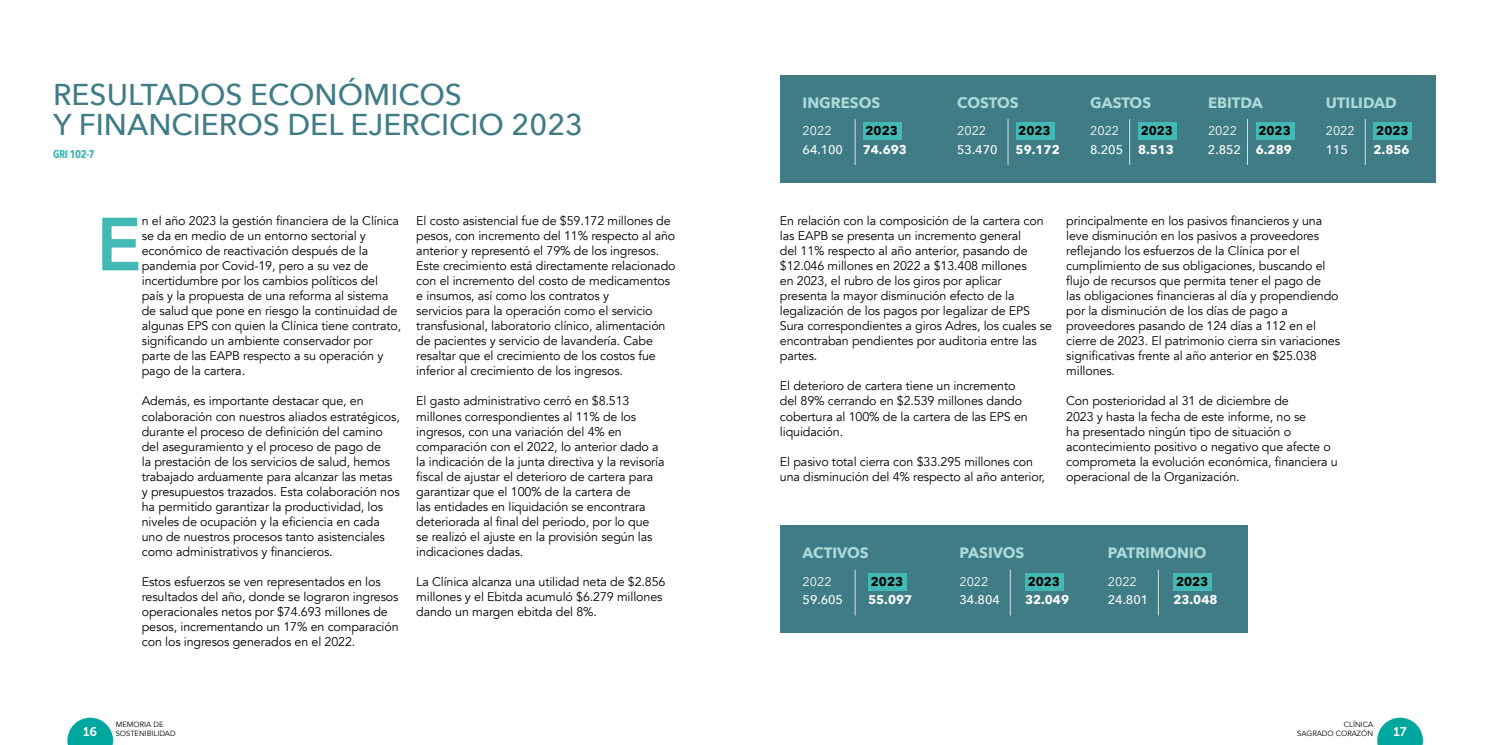
<style>
.page{position:relative;width:1489px;height:745px;background:#fff}
.page>*{position:absolute;margin:0;border:0;box-sizing:border-box;transform-origin:0 0}
.t1{font:800 74.25px "Avenir";color:#43b9b5}
.t2{font:500 30px/30px "Avenir Next";color:#407c86}
.t3{font:700 15px "Avenir Next";color:#acdad8}
.t4{font:12.5px/15px "Avenir";letter-spacing:-.01em;color:#000}
.t5{font:700 12.5px "Avenir Next";color:#fff}
.t6{font:500 12.5px "Avenir Next";color:#fff}
.t7{font:12.5px "Avenir Next";color:#fff}
.t8{font:700 12.5px "Avenir Next";color:#000}
.t9{font:12.5px "Museo Sans 700";color:#fff}
.t10{font:700 11.25px "Avenir Next Condensed";letter-spacing:-.03em;color:#43b9b5}
.t11{font:7.5px/8.8px "Avenir";color:#000}
</style>
<div class="page">
<svg style="left:67px;top:717px;width:46px;height:27px"></svg>
<svg style="left:1377px;top:717px;width:45px;height:27px"></svg>
<div style="left:780px;top:525px;width:467px;height:107px;background:#407c86"></div>
<div style="left:780px;top:75px;width:655px;height:107px;background:#407c86"></div>
<div style="left:868px;top:572px;width:38px;height:18px;background:#43b9b5"></div>
<div style="left:862px;top:122px;width:39px;height:18px;background:#43b9b5"></div>
<div style="left:1024px;top:572px;width:39px;height:18px;background:#43b9b5"></div>
<div style="left:1015px;top:122px;width:39px;height:18px;background:#43b9b5"></div>
<div style="left:1173px;top:572px;width:39px;height:18px;background:#43b9b5"></div>
<div style="left:1137px;top:122px;width:39px;height:18px;background:#43b9b5"></div>
<div style="left:1255px;top:122px;width:39px;height:18px;background:#43b9b5"></div>
<div style="left:1373px;top:122px;width:39px;height:18px;background:#43b9b5"></div>
<hr style="left:854px;top:569px;width:1px;height:46px;background:#fff">
<hr style="left:854px;top:119px;width:1px;height:46px;background:#fff">
<hr style="left:1009px;top:569px;width:1px;height:46px;background:#fff">
<hr style="left:1007px;top:119px;width:1px;height:46px;background:#fff">
<hr style="left:1157px;top:569px;width:1px;height:46px;background:#fff">
<hr style="left:1129px;top:119px;width:1px;height:46px;background:#fff">
<hr style="left:1246px;top:119px;width:1px;height:46px;background:#fff">
<hr style="left:1364px;top:119px;width:1px;height:46px;background:#fff">
<h2 class="t2" style="left:53px;top:79px;width:531px">RESULTADOS ECONÓMICOS<br>Y FINANCIEROS DEL EJERCICIO 2023</h2>
<p class="t10" style="left:53px;top:147px;width:43px">GRI 102-7</p>
<p class="t4" style="left:142px;top:213px;width:261px">n el año 2023 la gestión financiera de la Clínica se da en medio de un entorno sectorial y económico de reactivación después de la pandemia por Covid-19, pero a su vez de incertidumbre por los cambios políticos del país y la propuesta de una reforma al sistema de salud que pone en riesgo la continuidad de algunas EPS con quien la Clínica tiene contrato, significando un ambiente conservador por parte de las EAPB respecto a su operación y pago de la cartera.</p>
<p class="t4" style="left:142px;top:393px;width:259px">Además, es importante destacar que, en colaboración con nuestros aliados estratégicos, durante el proceso de definición del camino del aseguramiento y el proceso de pago de<br>la prestación de los servicios de salud, hemos trabajado arduamente para alcanzar las metas y presupuestos trazados. Esta colaboración nos ha permitido garantizar la productividad, los niveles de ocupación y la eficiencia en cada uno de nuestros procesos tanto asistenciales como administrativos y financieros.</p>
<p class="t4" style="left:142px;top:573px;width:258px">Estos esfuerzos se ven representados en los resultados del año, donde se lograron ingresos operacionales netos por $74.693 millones de pesos, incrementando un 17% en comparación con los ingresos generados en el 2022.</p>
<h1 class="t1" style="left:96px;top:186px;width:47px">E</h1>
<p class="t4" style="left:416px;top:213px;width:261px">El costo asistencial fue de $59.172 millones de pesos, con incremento del 11% respecto al año anterior y representó el 79% de los ingresos.<br>Este crecimiento está directamente relacionado con el incremento del costo de medicamentos e insumos, así como los contratos y<br>servicios para la operación como el servicio transfusional, laboratorio clínico, alimentación de pacientes y servicio de lavandería. Cabe resaltar que el crecimiento de los costos fue inferior al crecimiento de los ingresos.</p>
<p class="t4" style="left:416px;top:393px;width:250px">El gasto administrativo cerró en $8.513 millones correspondientes al 11% de los ingresos, con una variación del 4% en comparación con el 2022, lo anterior dado a la indicación de la junta directiva y la revisoría fiscal de ajustar el deterioro de cartera para garantizar que el 100% de la cartera de<br>las entidades en liquidación se encontrara deteriorada al final del periodo, por lo que se realizó el ajuste en la provisión según las indicaciones dadas.</p>
<p class="t4" style="left:416px;top:573px;width:251px">La Clínica alcanza una utilidad neta de $2.856 millones y el Ebitda acumuló $6.279 millones dando un margen ebitda del 8%.</p>
<p class="t3" style="left:802px;top:89px;width:79px">INGRESOS</p>
<p class="t3" style="left:957px;top:89px;width:63px">COSTOS</p>
<p class="t3" style="left:1090px;top:89px;width:63px">GASTOS</p>
<p class="t3" style="left:1207px;top:89px;width:56px">EBITDA</p>
<p class="t3" style="left:1325px;top:89px;width:73px">UTILIDAD</p>
<p class="t7" style="left:802px;top:120px;width:31px">2022</p>
<p class="t8" style="left:865px;top:120px;width:34px">2023</p>
<p class="t7" style="left:957px;top:120px;width:31px">2022</p>
<p class="t8" style="left:1018px;top:120px;width:34px">2023</p>
<p class="t8" style="left:1140px;top:120px;width:34px">2023</p>
<p class="t8" style="left:1258px;top:120px;width:34px">2023</p>
<p class="t8" style="left:1376px;top:120px;width:34px">2023</p>
<p class="t7" style="left:1090px;top:120px;width:31px">2022</p>
<p class="t7" style="left:1207px;top:120px;width:31px">2022</p>
<p class="t7" style="left:1325px;top:120px;width:31px">2022</p>
<p class="t6" style="left:802px;top:139px;width:42px">64.100</p>
<p class="t5" style="left:862px;top:139px;width:46px">74.693</p>
<p class="t6" style="left:957px;top:139px;width:42px">53.470</p>
<p class="t5" style="left:1015px;top:139px;width:46px">59.172</p>
<p class="t5" style="left:1137px;top:139px;width:38px">8.513</p>
<p class="t5" style="left:1255px;top:139px;width:38px">6.289</p>
<p class="t5" style="left:1373px;top:139px;width:38px">2.856</p>
<p class="t6" style="left:1090px;top:139px;width:34px">8.205</p>
<p class="t6" style="left:1207px;top:139px;width:35px">2.852</p>
<p class="t6" style="left:1325px;top:139px;width:24px">115</p>
<p class="t4" style="left:780px;top:213px;width:273px">En relación con la composición de la cartera con las EAPB se presenta un incremento general<br>del 11% respecto al año anterior, pasando de $12.046 millones en 2022 a $13.408 millones<br>en 2023, el rubro de los giros por aplicar presenta la mayor disminución efecto de la legalización de los pagos por legalizar de EPS Sura correspondientes a giros Adres, los cuales se encontraban pendientes por auditoria entre las partes.</p>
<p class="t4" style="left:780px;top:378px;width:249px">El deterioro de cartera tiene un incremento del 89% cerrando en $2.539 millones dando cobertura al 100% de la cartera de las EPS en liquidación.</p>
<p class="t4" style="left:780px;top:453px;width:266px">El pasivo total cierra con $33.295 millones con una disminución del 4% respecto al año anterior,</p>
<p class="t4" style="left:1066px;top:213px;width:275px">principalmente en los pasivos financieros y una leve disminución en los pasivos a proveedores reflejando los esfuerzos de la Clínica por el cumplimiento de sus obligaciones, buscando el flujo de recursos que permita tener el pago de<br>las obligaciones financieras al día y propendiendo por la disminución de los días de pago a proveedores pasando de 124 días a 112 en el cierre de 2023. El patrimonio cierra sin variaciones significativas frente al año anterior en $25.038 millones.</p>
<p class="t4" style="left:1066px;top:393px;width:273px">Con posterioridad al 31 de diciembre de<br>2023 y hasta la fecha de este informe, no se<br>ha presentado ningún tipo de situación o acontecimiento positivo o negativo que afecte o comprometa la evolución económica, financiera u operacional de la Organización.</p>
<p class="t3" style="left:802px;top:539px;width:68px">ACTIVOS</p>
<p class="t3" style="left:959px;top:539px;width:66px">PASIVOS</p>
<p class="t3" style="left:1107px;top:539px;width:100px">PATRIMONIO</p>
<p class="t7" style="left:802px;top:570px;width:31px">2022</p>
<p class="t6" style="left:802px;top:589px;width:42px">59.605</p>
<p class="t8" style="left:870px;top:570px;width:34px">2023</p>
<p class="t5" style="left:868px;top:589px;width:46px">55.097</p>
<p class="t7" style="left:959px;top:570px;width:31px">2022</p>
<p class="t6" style="left:959px;top:589px;width:42px">34.804</p>
<p class="t8" style="left:1027px;top:570px;width:34px">2023</p>
<p class="t5" style="left:1024px;top:589px;width:46px">32.049</p>
<p class="t7" style="left:1107px;top:570px;width:31px">2022</p>
<p class="t6" style="left:1107px;top:589px;width:42px">24.801</p>
<p class="t8" style="left:1175px;top:570px;width:34px">2023</p>
<p class="t5" style="left:1173px;top:589px;width:46px">23.048</p>
<p class="t11" style="left:116px;top:719px;width:61px">MEMORIA DE<br>SOSTENIBILIDAD</p>
<p class="t11" style="left:1296px;top:719px;width:78px;text-align:right">CLÍNICA<br>SAGRADO CORAZÓN</p>
<p class="t9" style="left:83px;top:724px;width:15px">16</p>
<p class="t9" style="left:1393px;top:724px;width:15px">17</p>
</div>
